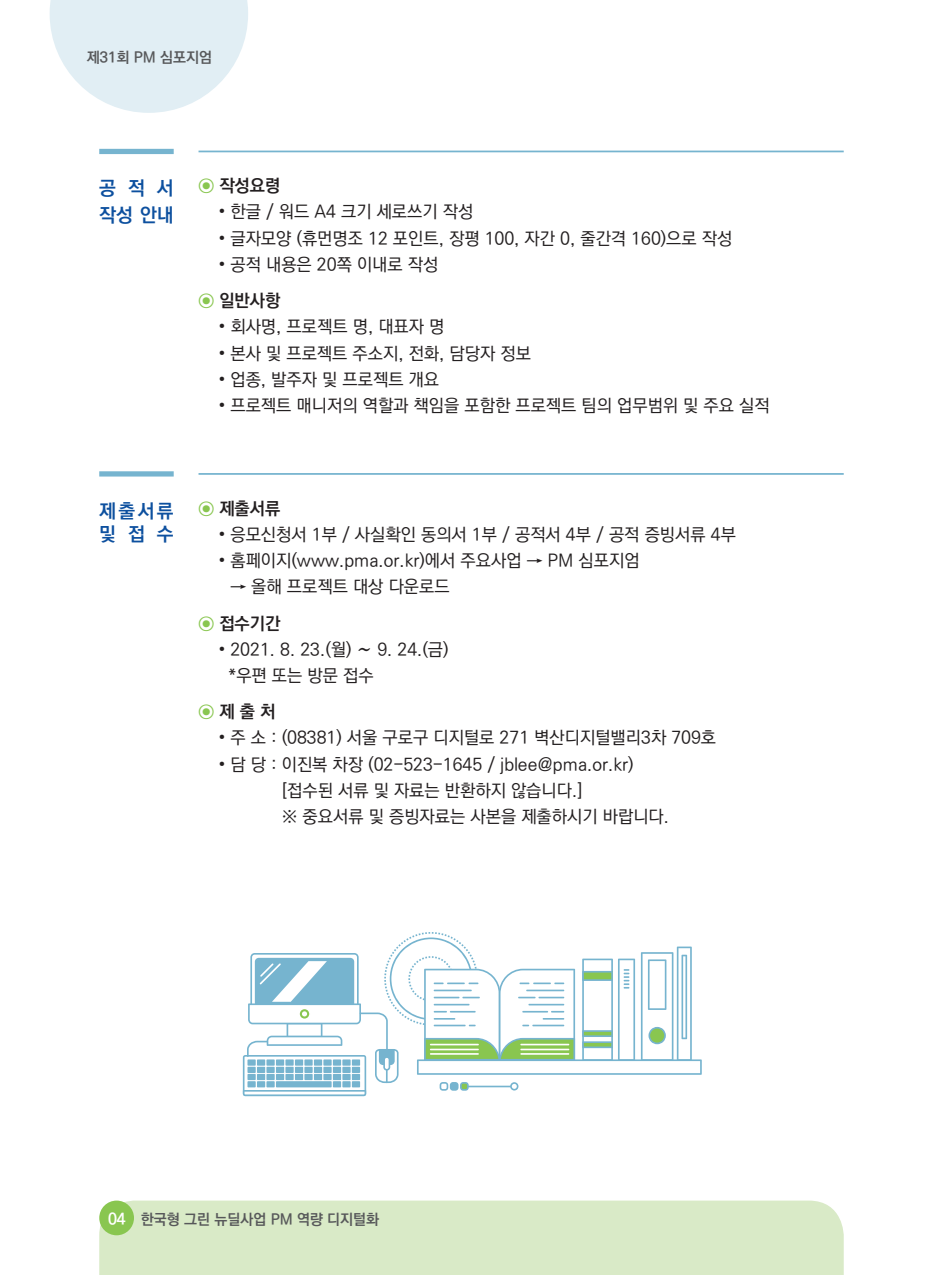
<style>
.page{position:relative;width:943px;height:1275px;background:#fff}
.page>*{position:absolute;margin:0;border:0;box-sizing:border-box;transform-origin:0 0}
.t1{font:700 19.25px/26.2px "Ko Pub Dotum";letter-spacing:.125em;color:#0d509f}
.t2{font:500 17.5px/26.2px "Ko Pub Dotum";color:#231f20}
.t3{font:700 17.5px "Ko Pub Dotum";color:#231f20}
.t4{font:700 14.88px "Ko Pub Dotum";color:#57585a}
.s1{color:#89c650}
.s2{font-weight:700;color:#89c650}
.s3{font-weight:700}
.s4{font-size:15.75px;color:#fff}
</style>
<div class="page">
<svg style="left:50px;top:0;width:198px;height:113px"></svg>
<div style="left:99px;top:1200px;width:744px;height:75px;background:#d9eac7"></div>
<div style="left:99px;top:149px;width:75px;height:5px;background:#76b4cf"></div>
<hr style="left:198px;top:151px;width:645px;height:1px;background:#76b4cf">
<div style="left:99px;top:471px;width:75px;height:6px;background:#76b4cf"></div>
<hr style="left:198px;top:473px;width:645px;height:2px;background:#76b4cf">
<div style="left:99px;top:1200px;width:35px;height:35px;background:#89c650;border-radius:50%"></div>
<svg style="left:243px;top:932px;width:458px;height:164px"></svg>
<p class="t4" style="left:87px;top:49px;width:127px">제31회 PM 심포지엄</p>
<p class="t1" style="left:99px;top:176px;width:76px">공적서 작성 안내</p>
<p class="t3" style="left:198px;top:177px;width:83px"><span class="s1">⊙</span> 작성요령</p>
<p class="t2" style="left:218px;top:199px;width:256px">• 한글 / 워드 A4 크기 세로쓰기 작성</p>
<p class="t2" style="left:218px;top:226px;width:515px">• 글자모양 (휴먼명조 12 포인트, 장평 100, 자간 0, 줄간격 160)으로 작성</p>
<p class="t2" style="left:198px;top:247px;width:241px;line-height:36.2px;text-indent:20px">• 공적 내용은 20쪽 이내로 작성 <span class="s2">⊙</span> <span class="s3">일반사항</span></p>
<p class="t2" style="left:218px;top:314px;width:227px">• 회사명, 프로젝트 명, 대표자 명</p>
<p class="t2" style="left:218px;top:341px;width:314px">• 본사 및 프로젝트 주소지, 전화, 담당자 정보</p>
<p class="t2" style="left:218px;top:367px;width:222px">• 업종, 발주자 및 프로젝트 개요</p>
<p class="t2" style="left:218px;top:393px;width:553px">• 프로젝트 매니저의 역할과 책임을 포함한 프로젝트 팀의 업무범위 및 주요 실적</p>
<p class="t1" style="left:99px;top:500px;width:76px;line-height:23.1px">제출서류 및 접 수</p>
<p class="t3" style="left:198px;top:499px;width:83px"><span class="s1">⊙</span> 제출서류</p>
<p class="t2" style="left:218px;top:522px;width:519px">• 응모신청서 1부 / 사실확인 동의서 1부 / 공적서 4부 / 공적 증빙서류 4부</p>
<p class="t2" style="left:218px;top:548px;width:423px">• 홈페이지(www.pma.or.kr)에서 주요사업 → PM 심포지엄</p>
<p class="t2" style="left:198px;top:569px;width:253px;line-height:36.2px;text-indent:32px">→ 올해 프로젝트 대상 다운로드 <span class="s2">⊙</span> <span class="s3">접수기간</span></p>
<p class="t2" style="left:228px;top:637px;width:222px;text-indent:-10px">• 2021. 8. 23.(월) ∼ 9. 24.(금) *우편 또는 방문 접수</p>
<p class="t3" style="left:198px;top:703px;width:78px"><span class="s1">⊙</span> 제 출 처</p>
<p class="t2" style="left:218px;top:725px;width:499px">• 주 소 : (08381) 서울 구로구 디지털로 271 벽산디지털밸리3차 709호</p>
<p class="t2" style="left:282px;top:752px;width:389px;text-indent:-63px">• 담 당 : 이진복 차장 (02-523-1645 / jblee@pma.or.kr) [접수된 서류 및 자료는 반환하지 않습니다.]<br>※ 중요서류 및 증빙자료는 사본을 제출하시기 바랍니다.</p>
<p class="t4" style="left:108px;top:1212px;width:273px"><span class="s4">04</span> 한국형 그린 뉴딜사업 PM 역량 디지털화</p>
</div>
